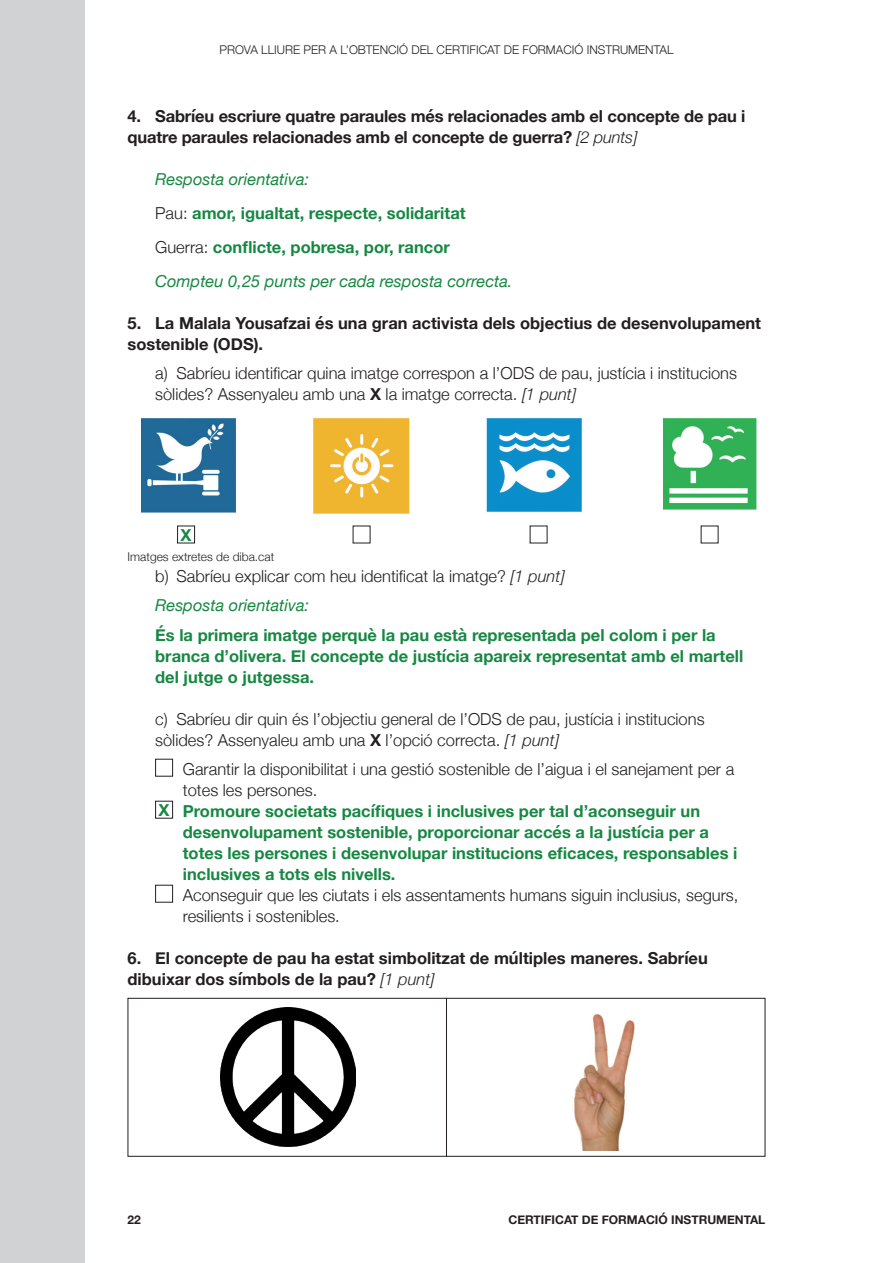
<style>
.page{position:relative;width:893px;height:1263px;background:#fff}
.page>*{position:absolute;margin:0;border:0;box-sizing:border-box;transform-origin:0 0}
.Subpregunta{font:300 16.5px/21px "Helvetica Neue";color:#231f20}
.Subpregunta-2{font:700 16.5px/21px "Helvetica Neue";color:#168842}
.Pregunta{font:700 16.5px/21px "Helvetica Neue";color:#231f20}
.Subpregunta-3{font:italic 16.5px "Helvetica Neue";color:#168842}
.Text{font:700 16.5px "Helvetica Neue";color:#168842}
.Font{font:300 12px "Helvetica Neue";color:#231f20}
.t1{font:700 12px "Helvetica Neue";color:#231f20}
.s1{font-weight:300;font-style:italic}
.s2{font-weight:300;color:#231f20}
.s3{font-weight:700}
.s4{font-style:italic}
</style>
<div class="page">
<div style="left:0;top:0;width:85px;height:1263px;background:#d1d2d4"></div>
<img style="left:141px;top:418px;width:95px;height:95px">
<img style="left:313px;top:418px;width:97px;height:96px">
<img style="left:486px;top:418px;width:96px;height:94px">
<img style="left:662px;top:418px;width:95px;height:92px">
<div style="left:177px;top:526px;width:18px;height:17px;border:1px solid #231f20"></div>
<div style="left:155px;top:759px;width:18px;height:17px;border:1px solid #231f20"></div>
<div style="left:155px;top:801px;width:18px;height:17px;border:1px solid #231f20"></div>
<div style="left:155px;top:885px;width:18px;height:17px;border:1px solid #231f20"></div>
<div style="left:128px;top:998px;width:637px;height:159px;border:1px solid #231f20"></div>
<hr style="left:446px;top:998px;width:1px;height:159px;background:#231f20">
<img style="left:220px;top:1008px;width:135px;height:139px">
<img style="left:574px;top:1014px;width:61px;height:136px">
<p class="Font" style="left:219px;top:40px;width:456px">PROVA LLIURE PER A L’OBTENCIÓ DEL CERTIFICAT DE FORMACIÓ INSTRUMENTAL</p>
<p class="Pregunta" style="left:128px;top:106px;width:619px">4. Sabríeu escriure quatre paraules més relacionades amb el concepte de pau i quatre paraules relacionades amb el concepte de guerra? <span class="s1">[2 punts]</span></p>
<p class="Subpregunta-3" style="left:155px;top:168px;width:156px">Resposta orientativa:</p>
<p class="Subpregunta-2" style="left:155px;top:203px;width:312px"><span class="s2">Pau:</span> amor, igualtat, respecte, solidaritat</p>
<p class="Subpregunta-2" style="left:155px;top:237px;width:296px"><span class="s2">Guerra:</span> conflicte, pobresa, por, rancor</p>
<p class="Subpregunta-3" style="left:155px;top:269px;width:359px">Compteu 0,25 punts per cada resposta correcta.</p>
<p class="Pregunta" style="left:128px;top:313px;width:635px">5. La Malala Yousafzai és una gran activista dels objectius de desenvolupament sostenible (ODS).</p>
<p class="Subpregunta" style="left:155px;top:362px;width:583px">a) Sabríeu identificar quina imatge correspon a l’ODS de pau, justícia i institucions sòlides? Assenyaleu amb una <span class="s3">X</span> la imatge correcta. <span class="s4">[1 punt]</span></p>
<p class="Text" style="left:181px;top:522px;width:13px">X</p>
<p class="Font" style="left:128px;top:547px;width:148px">Imatges extretes de diba.cat</p>
<p class="Subpregunta" style="left:155px;top:564px;width:411px">b) Sabríeu explicar com heu identificat la imatge? <span class="s4">[1 punt]</span></p>
<p class="Subpregunta-3" style="left:155px;top:593px;width:156px">Resposta orientativa:</p>
<p class="Subpregunta-2" style="left:155px;top:625px;width:590px">És la primera imatge perquè la pau està representada pel colom i per la branca d’olivera. El concepte de justícia apareix representat amb el martell del jutge o jutgessa.</p>
<p class="Subpregunta" style="left:155px;top:707px;width:551px">c) Sabríeu dir quin és l’objectiu general de l’ODS de pau, justícia i institucions sòlides? Assenyaleu amb una <span class="s3">X</span> l’opció correcta. <span class="s4">[1 punt]</span></p>
<p class="Subpregunta" style="left:183px;top:757px;width:553px">Garantir la disponibilitat i una gestió sostenible de l’aigua i el sanejament per a totes les persones.</p>
<p class="Text" style="left:159px;top:797px;width:13px">X</p>
<p class="Subpregunta-2" style="left:183px;top:801px;width:556px">Promoure societats pacífiques i inclusives per tal d’aconseguir un desenvolupament sostenible, proporcionar accés a la justícia per a totes les persones i desenvolupar institucions eficaces, responsables i inclusives a tots els nivells.</p>
<p class="Subpregunta" style="left:183px;top:883px;width:557px">Aconseguir que les ciutats i els assentaments humans siguin inclusius, segurs, resilients i sostenibles.</p>
<p class="Pregunta" style="left:128px;top:948px;width:582px">6. El concepte de pau ha estat simbolitzat de múltiples maneres. Sabríeu dibuixar dos símbols de la pau? <span class="s1">[1 punt]</span></p>
<p class="t1" style="left:128px;top:1210px;width:15px">22</p>
<p class="t1" style="left:508px;top:1210px;width:258px">CERTIFICAT DE FORMACIÓ INSTRUMENTAL</p>
</div>
